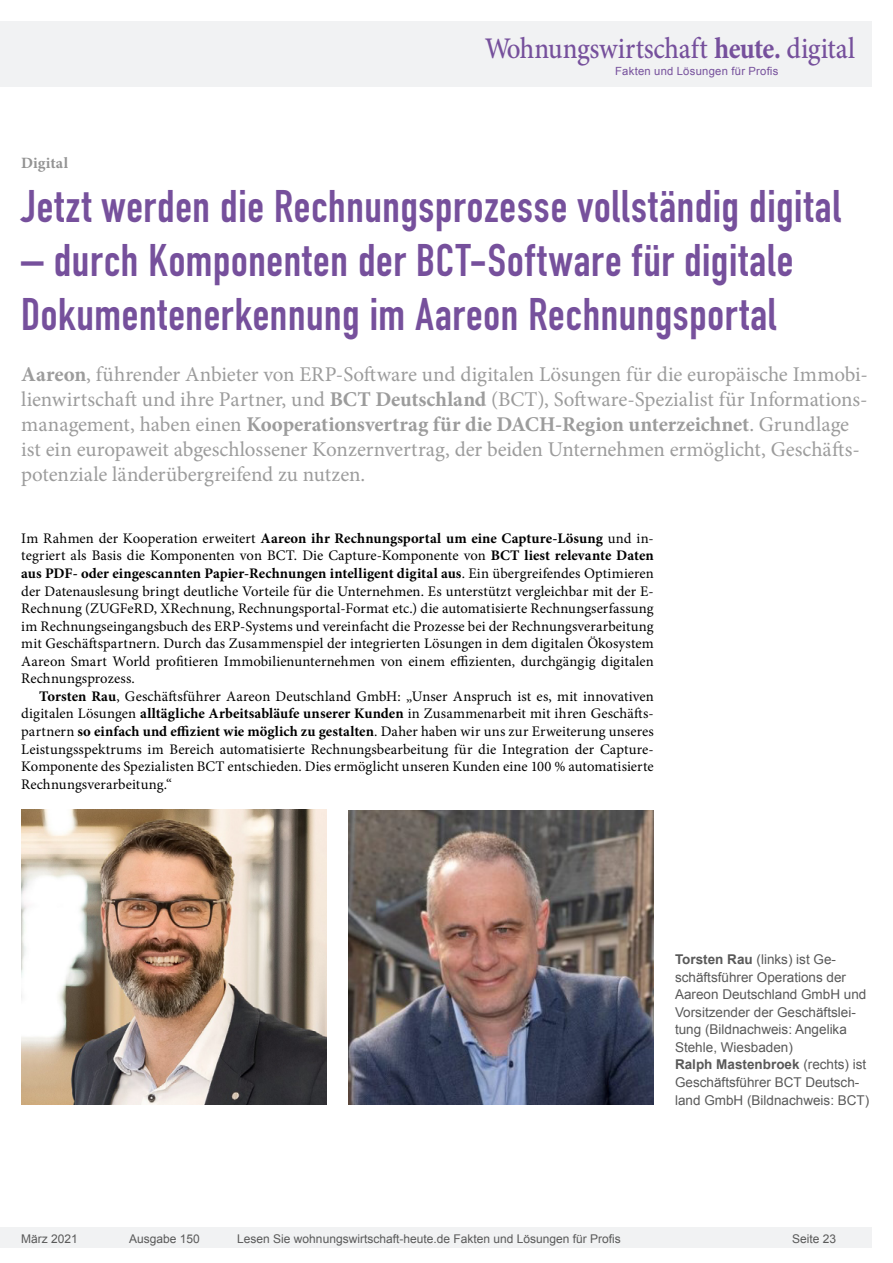
<style>
.page{position:relative;width:893px;height:1263px;background:#fff}
.page>*{position:absolute;margin:0;border:0;box-sizing:border-box;transform-origin:0 0}
.Überschrift_Groß{font:45px/54px "DIN Engschrift";letter-spacing:.015em;color:#76509c}
.t1{font:500 30px "Minion Pro";letter-spacing:-.005em;color:#76509c;scale:.9 1}
.Anlesetext{font:21px/25.2px "Minion Pro";letter-spacing:-.005em;color:#9c9c9c}
.Kategorie{font:700 15.75px "Minion Pro";letter-spacing:.005em;color:#939393}
.Fließtext_erste_Zeil{font:14.7px/17.5px "Minion Pro";letter-spacing:.005em;color:#000;text-align:justify}
.Fliesstext{font:14.7px/17.5px "Minion Pro";color:#000;text-align:justify}
.Bildunterschrift{font:13.5px/17.5px "Arial";color:#595959}
.t2{font:12px "Arial";color:#595959}
.t3{font:11.25px "Arial";letter-spacing:.025em;color:#76509c}
.s1{font-weight:700}
</style>
<div class="page">
<div style="left:0;top:1227px;width:872px;height:20px;background:#f1f2f3"></div>
<div style="left:0;top:21px;width:872px;height:66px;background:#f1f2f3"></div>
<img style="left:21px;top:809px;width:306px;height:295px">
<img style="left:348px;top:810px;width:306px;height:294px">
<h2 class="t1" style="left:485px;top:28px;width:413px">Wohnungswirtschaft <span class="s1">heute.</span> digital</h2>
<p class="t3" style="left:615px;top:63px;width:165px">Fakten und Lösungen für Profis</p>
<p class="Kategorie" style="left:21px;top:152px;width:48px">Digital</p>
<p class="Überschrift_Groß" style="left:21px;top:180px;width:821px">Jetzt werden die Rechnungsprozesse vollständig digital</p>
<p class="Überschrift_Groß" style="left:21px;top:234px;width:774px">– durch Komponenten der BCT-Software für digitale<br>Dokumentenerkennung im Aareon Rechnungsportal</p>
<p class="Anlesetext" style="left:21px;top:361px;width:848px"><span class="s1">Aareon</span>, führender Anbieter von ERP-Software und digitalen Lösungen für die europäische Immobi&shy;lienwirtschaft und ihre Partner, und <span class="s1">BCT Deutschland</span> (BCT), Software-Spezialist für Informations&shy;management, haben einen <span class="s1">Kooperationsvertrag für die DACH-Region unterzeichnet</span>. Grundlage ist ein europaweit abgeschlossener Konzernvertrag, der beiden Unternehmen ermöglicht, Geschäfts&shy;potenziale länderübergreifend zu nutzen.</p>
<p class="Fließtext_erste_Zeil" style="left:21px;top:529px;width:634px">Im Rahmen der Kooperation erweitert <span class="s1">Aareon ihr Rechnungsportal um eine Capture-Lösung</span> und in&shy;tegriert als Basis die Komponenten von BCT. Die Capture-Komponente von <span class="s1">BCT liest relevante Daten aus PDF- oder eingescannten Papier-Rechnungen intelligent digital aus</span>. Ein übergreifendes Optimieren der Datenauslesung bringt deutliche Vorteile für die Unternehmen. Es unterstützt vergleichbar mit der E-Rechnung (ZUGFeRD, XRechnung, Rechnungsportal-Format etc.) die automatisierte Rechnungserfassung im Rechnungseingangsbuch des ERP-Systems und vereinfacht die Prozesse bei der Rechnungsverarbeitung mit Geschäftspartnern. Durch das Zusammenspiel der integrierten Lösungen in dem digitalen Ökosystem Aareon Smart World profitieren Immobilienunternehmen von einem effizienten, durchgängig digitalen Rechnungsprozess.</p>
<p class="Fliesstext" style="left:21px;top:687px;width:634px;text-indent:18px"><span class="s1">Torsten Rau</span>, Geschäftsführer Aareon Deutschland GmbH: „Unser Anspruch ist es, mit innovativen digitalen Lösungen <span class="s1">alltägliche Arbeitsabläufe unserer Kunden</span> in Zusammenarbeit mit ihren Geschäfts&shy;partnern <span class="s1">so einfach und effizient wie möglich zu gestalten</span>. Daher haben wir uns zur Erweiterung unseres Leistungsspektrums im Bereich automatisierte Rechnungsbearbeitung für die Integration der Capture-Komponente des Spezialisten BCT entschieden. Dies ermöglicht unseren Kunden eine 100 % automatisierte Rechnungsverarbeitung.“</p>
<p class="Bildunterschrift" style="left:675px;top:951px;width:193px"><span class="s1">Torsten Rau</span> (links) ist Ge&shy;schäftsführer Operations der<br>Aareon Deutschland GmbH und<br>Vorsitzender der Geschäftslei&shy;tung (Bildnachweis: Angelika<br>Stehle, Wiesbaden)</p>
<p class="Bildunterschrift" style="left:675px;top:1056px;width:196px"><span class="s1">Ralph Mastenbroek</span> (rechts) ist<br>Geschäftsführer BCT Deutsch&shy;land GmbH (Bildnachweis: BCT)</p>
<p class="t2" style="left:21px;top:1230px;width:58px">März 2021</p>
<p class="t2" style="left:129px;top:1230px;width:72px">Ausgabe 150</p>
<p class="t2" style="left:237px;top:1230px;width:385px">Lesen Sie wohnungswirtschaft-heute.de Fakten und Lösungen für Profis</p>
<p class="t2" style="left:792px;top:1231px;width:46px">Seite 23</p>
</div>
